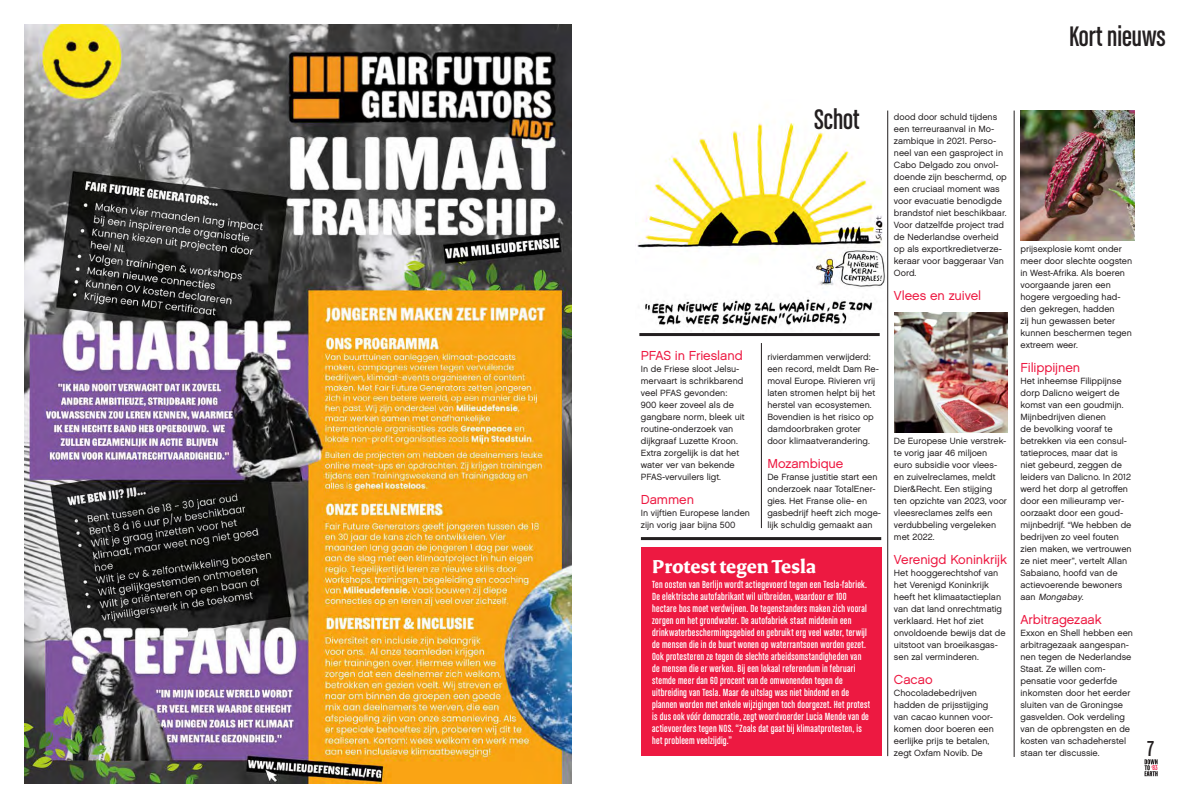
<style>
.page{position:relative;width:1191px;height:808px;background:#fff}
.page>*{position:absolute;margin:0;border:0;box-sizing:border-box;transform-origin:0 0}
.t1{font:30px "Chalet Comprime Cologne Sixty";color:#231f20}
.t2{font:23px "Chalet Comprime Cologne Eighty";color:#231f20}
.t3{font:700 20px "Versa Pro";letter-spacing:.005em;color:#fff}
.t4{font:13px "Chalet London Nineteen Sixty";letter-spacing:-.01em;color:#ed1941}
.t5{font:11px/12px "Chalet Comprime Cologne Sixty";letter-spacing:.02em;color:#fff}
.t6{font:9px/12px "Chalet London Nineteen Sixty";color:#231f20}
.t7{font:7.7px "Chalet Comprime Cologne Seventy";color:#ed1941}
.s1{font-style:italic}
</style>
<div class="page">
<img style="left:637px;top:123px;width:248px;height:206px">
<hr style="left:641px;top:537px;width:240px;height:3px;background:#231f20">
<hr style="left:639px;top:333px;width:240px;height:3px;background:#231f20">
<div style="left:641px;top:548px;width:240px;height:208px;background:#ed1941"></div>
<img style="left:1020px;top:111px;width:114px;height:129px">
<img style="left:894px;top:312px;width:113px;height:120px">
<svg style="left:1144px;top:759px;width:13px;height:17px"></svg>
<hr style="left:761px;top:343px;width:1px;height:185px;background:#231f20">
<hr style="left:887px;top:111px;width:1px;height:645px;background:#231f20">
<hr style="left:1014px;top:111px;width:1px;height:646px;background:#231f20">
<img style="left:24px;top:24px;width:547px;height:760px">
<h1 class="t1" style="left:1069px;top:20px;width:98px">Kort nieuws</h1>
<h1 class="t1" style="left:814px;top:103px;width:47px">Schot</h1>
<p class="t6" style="left:894px;top:111px;width:114px">dood door schuld tijdens een terreuraanval in Mo&shy;zambique in 2021. Perso&shy;neel van een gasproject in<br>Cabo Delgado zou onvol&shy;doende zijn beschermd, op een cruciaal moment was voor evacuatie benodigde brandstof niet beschikbaar.<br>Voor datzelfde project trad de Nederlandse overheid op als exportkredietverze&shy;keraar voor baggeraar Van<br>Oord.</p>
<h3 class="t4" style="left:894px;top:288px;width:89px">Vlees en zuivel</h3>
<h3 class="t4" style="left:641px;top:348px;width:103px">PFAS in Friesland</h3>
<p class="t6" style="left:641px;top:363px;width:105px">In de Friese sloot Jelsu&shy;mervaart is schrikbarend veel PFAS gevonden:<br>900 keer zoveel als de gangbare norm, bleek uit routine-onderzoek van dijkgraaf Luzette Kroon.<br>Extra zorgelijk is dat het water ver van bekende<br>PFAS-vervuilers ligt.</p>
<h3 class="t4" style="left:641px;top:492px;width:55px">Dammen</h3>
<p class="t6" style="left:641px;top:507px;width:111px">In vijftien Europese landen zijn vorig jaar bijna 500</p>
<p class="t6" style="left:767px;top:351px;width:113px">rivierdammen verwijderd: een record, meldt Dam Re&shy;moval Europe. Rivieren vrij laten stromen helpt bij het herstel van ecosystemen.<br>Bovendien is het risico op damdoorbraken groter door klimaatverandering.</p>
<h3 class="t4" style="left:767px;top:456px;width:78px">Mozambique</h3>
<p class="t6" style="left:767px;top:471px;width:115px">De Franse justitie start een onderzoek naar TotalEner&shy;gies. Het Franse olie- en gasbedrijf heeft zich moge&shy;lijk schuldig gemaakt aan</p>
<h3 class="t3" style="left:652px;top:554px;width:165px">Protest tegen Tesla</h3>
<p class="t5" style="left:652px;top:578px;width:219px">Ten oosten van Berlijn wordt actiegevoerd tegen een Tesla-fabriek.<br>De elektrische autofabrikant wil uitbreiden, waardoor er 100 hectare bos moet verdwijnen. De tegenstanders maken zich vooral zorgen om het grondwater. De autofabriek staat middenin een drinkwaterbeschermingsgebied en gebruikt erg veel water, terwijl de mensen die in de buurt wonen op waterrantsoen worden gezet.<br>Ook protesteren ze tegen de slechte arbeidsomstandigheden van de mensen die er werken. Bij een lokaal referendum in februari stemde meer dan 60 procent van de omwonenden tegen de uitbreiding van Tesla. Maar de uitslag was niet bindend en de plannen worden met enkele wijzigingen toch doorgezet. Het protest is dus ook vóór democratie, zegt woordvoerder Lucia Mende van de actievoerders tegen NOS. “Zoals dat gaat bij klimaatprotesten, is het probleem veelzijdig.”</p>
<p class="t6" style="left:894px;top:435px;width:115px">De Europese Unie verstrek&shy;te vorig jaar 46 miljoen euro subsidie voor vlees&shy;en zuivelreclames, meldt<br>Dier&amp;Recht. Een stijging ten opzichte van 2023, voor vleesreclames zelfs een verdubbeling vergeleken met 2022.</p>
<h3 class="t4" style="left:894px;top:552px;width:115px">Verenigd Koninkrijk</h3>
<p class="t6" style="left:894px;top:567px;width:113px">Het hooggerechtshof van het Verenigd Koninkrijk heeft het klimaatactieplan van dat land onrechtmatig verklaard. Het hof ziet onvoldoende bewijs dat de uitstoot van broeikasgas&shy;sen zal verminderen.</p>
<h3 class="t4" style="left:894px;top:672px;width:40px">Cacao</h3>
<p class="t6" style="left:894px;top:687px;width:101px">Chocoladebedrijven hadden de prijsstijging van cacao kunnen voor&shy;komen door boeren een eerlijke prijs te betalen, zegt Oxfam Novib. De</p>
<p class="t6" style="left:1020px;top:243px;width:113px">prijsexplosie komt onder meer door slechte oogsten in West-Afrika. Als boeren voorgaande jaren een hogere vergoeding had&shy;den gekregen, hadden<br>zij hun gewassen beter kunnen beschermen tegen extreem weer.</p>
<h3 class="t4" style="left:1020px;top:360px;width:61px">Filippijnen</h3>
<p class="t6" style="left:1020px;top:375px;width:113px">Het inheemse Filippijnse dorp Dalicno weigert de komst van een goudmijn.<br>Mijnbedrijven dienen<br>de bevolking vooraf te betrekken via een consul&shy;tatieproces, maar dat is niet gebeurd, zeggen de leiders van Dalicno. In 2012 werd het dorp al getroffen door een milieuramp ver&shy;oorzaakt door een goud&shy;mijnbedrijf. “We hebben de bedrijven zo veel fouten zien maken, we vertrouwen ze niet meer”, vertelt Allan<br>Sabaiano, hoofd van de actievoerende bewoners<br>a a n <span class="s1">Mongabay</span>.</p>
<h3 class="t4" style="left:1020px;top:612px;width:83px">Arbitragezaak</h3>
<p class="t6" style="left:1020px;top:627px;width:114px">Exxon en Shell hebben een arbitragezaak aangespan&shy;nen tegen de Nederlandse<br>Staat. Ze willen com&shy;pensatie voor gederfde inkomsten door het eerder sluiten van de Groningse gasvelden. Ook verdeling van de opbrengsten en de kosten van schadeherstel staan ter discussie.</p>
<h2 class="t2" style="left:1147px;top:736px;width:8px">7</h2>
<p class="t7" style="left:1151px;top:763px;width:8px"><sup>#</sup>83</p>
</div>
